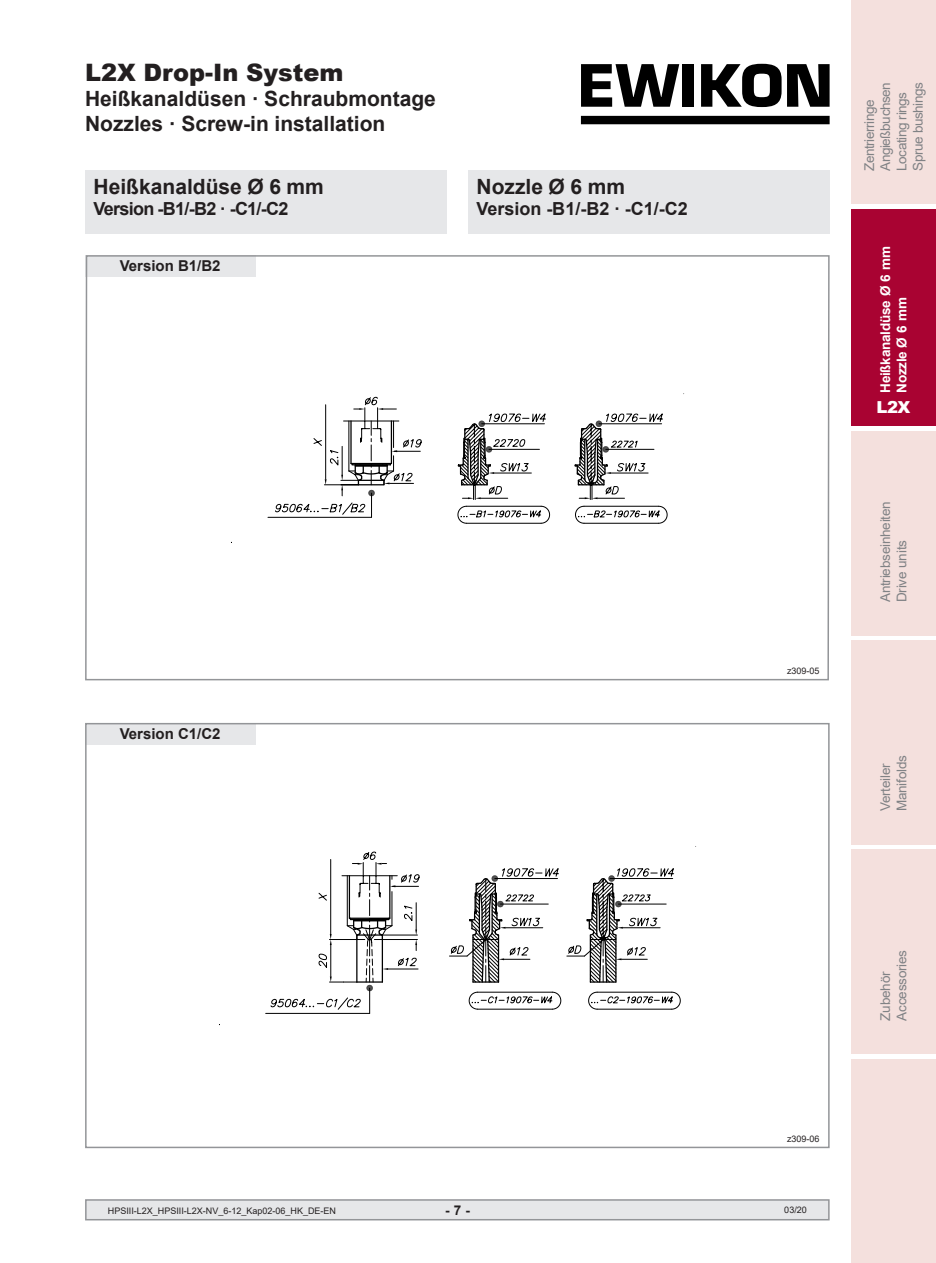
<style>
.page{position:relative;width:936px;height:1263px;background:#fff}
.page>*{position:absolute;margin:0;border:0;box-sizing:border-box;transform-origin:0 0}
.t1{font:900 24px "Arial";color:#231f20}
.Arial-14pt-fett{font:700 21px/25.2px "Arial";color:#231f20}
.Arial-14pt-fett-2{font:700 18px "Arial";letter-spacing:-.04em;color:#231f20}
.Arial-12pt-fett{font:700 18px "Arial";color:#231f20}
.t2{font:900 16.5px "Arial";color:#fff}
.t3{font:700 15px "Arial";color:#231f20}
.t4{font:13.5px/16.2px "Arial";letter-spacing:-.015em;color:#808285}
.t5{font:700 13.5px/16.2px "Arial";letter-spacing:-.015em;color:#fff}
.t6{font:700 13.5px "Arial";color:#231f20}
.t7{font:9px "Arial";color:#231f20}
</style>
<div class="page">
<div style="left:85px;top:1199px;width:744px;height:21px;background:#e6e7e9;border:2px solid #939598"></div>
<div style="left:850px;top:0;width:85px;height:204px;background:#f4e0dd"></div>
<div style="left:850px;top:431px;width:85px;height:204px;background:#f4e0dd"></div>
<div style="left:850px;top:640px;width:85px;height:204px;background:#f4e0dd"></div>
<div style="left:850px;top:1059px;width:85px;height:204px;background:#f4e0dd"></div>
<div style="left:850px;top:850px;width:85px;height:204px;background:#f4e0dd"></div>
<div style="left:850px;top:209px;width:85px;height:217px;background:#a90332"></div>
<div style="left:581px;top:116px;width:248px;height:8px;background:#000"></div>
<svg style="left:581px;top:64px;width:98px;height:43px"></svg>
<div style="left:682px;top:64px;width:11px;height:43px;background:#000"></div>
<svg style="left:701px;top:64px;width:80px;height:43px"></svg>
<svg style="left:787px;top:64px;width:42px;height:43px"></svg>
<div style="left:85px;top:723px;width:170px;height:21px;background:#e6e7e9"></div>
<svg style="left:265px;top:852px;width:415px;height:162px"></svg>
<div style="left:85px;top:723px;width:744px;height:425px;border:2px solid #939598"></div>
<svg style="left:85px;top:255px;width:745px;height:426px"></svg>
<div style="left:85px;top:170px;width:361px;height:64px;background:#e6e7e9"></div>
<div style="left:468px;top:170px;width:361px;height:64px;background:#e6e7e9"></div>
<h1 class="t1" style="left:85px;top:55px;width:260px">L2X Drop-In System</h1>
<h2 class="Arial-14pt-fett" style="left:85px;top:86px;width:352px">Heißkanaldüsen · Schraubmontage<br>Nozzles · Screw-in installation</h2>
<p class="Arial-14pt-fett" style="left:94px;top:174px;width:232px">Heißkanaldüse Ø 6 mm</p>
<p class="Arial-14pt-fett-2" style="left:94px;top:196px;width:196px">Version -B1/-B2 · -C1/-C2</p>
<p class="t3" style="left:120px;top:255px;width:102px">Version B1/B2</p>
<p class="Arial-14pt-fett" style="left:476px;top:174px;width:150px">Nozzle Ø 6 mm</p>
<p class="Arial-12pt-fett" style="left:476px;top:196px;width:213px">Version -B1/-B2 · -C1/-C2</p>
<p class="t3" style="left:120px;top:723px;width:102px">Version C1/C2</p>
<p class="t7" style="left:787px;top:665px;width:34px">z309-05</p>
<p class="t4" style="left:861px;top:171px;width:90px;rotate:-90deg">Zentrierringe<br>Angießbuchsen<br>Locating rings<br>Sprue bushings</p>
<p class="t5" style="left:877px;top:393px;width:148px;rotate:-90deg">Heißkanaldüse Ø 6 mm<br>Nozzle Ø 6 mm</p>
<p class="t2" style="left:876px;top:395px;width:36px">L2X</p>
<p class="t4" style="left:877px;top:602px;width:103px;rotate:-90deg">Antriebseinheiten<br>Drive units</p>
<p class="t4" style="left:877px;top:811px;width:58px;rotate:-90deg">Verteiler<br>Manifolds</p>
<p class="t7" style="left:787px;top:1132px;width:34px">z309-06</p>
<p class="t7" style="left:108px;top:1204px;width:230px">HPSIII-L2X_HPSIII-L2X-NV_6-12_Kap02-06_HK_DE-EN</p>
<p class="t6" style="left:445px;top:1200px;width:26px">- 7 -</p>
<p class="t7" style="left:784px;top:1204px;width:24px">03/20</p>
<p class="t4" style="left:877px;top:1021px;width:72px;rotate:-90deg">Zubehör<br>Accessories</p>
</div>
